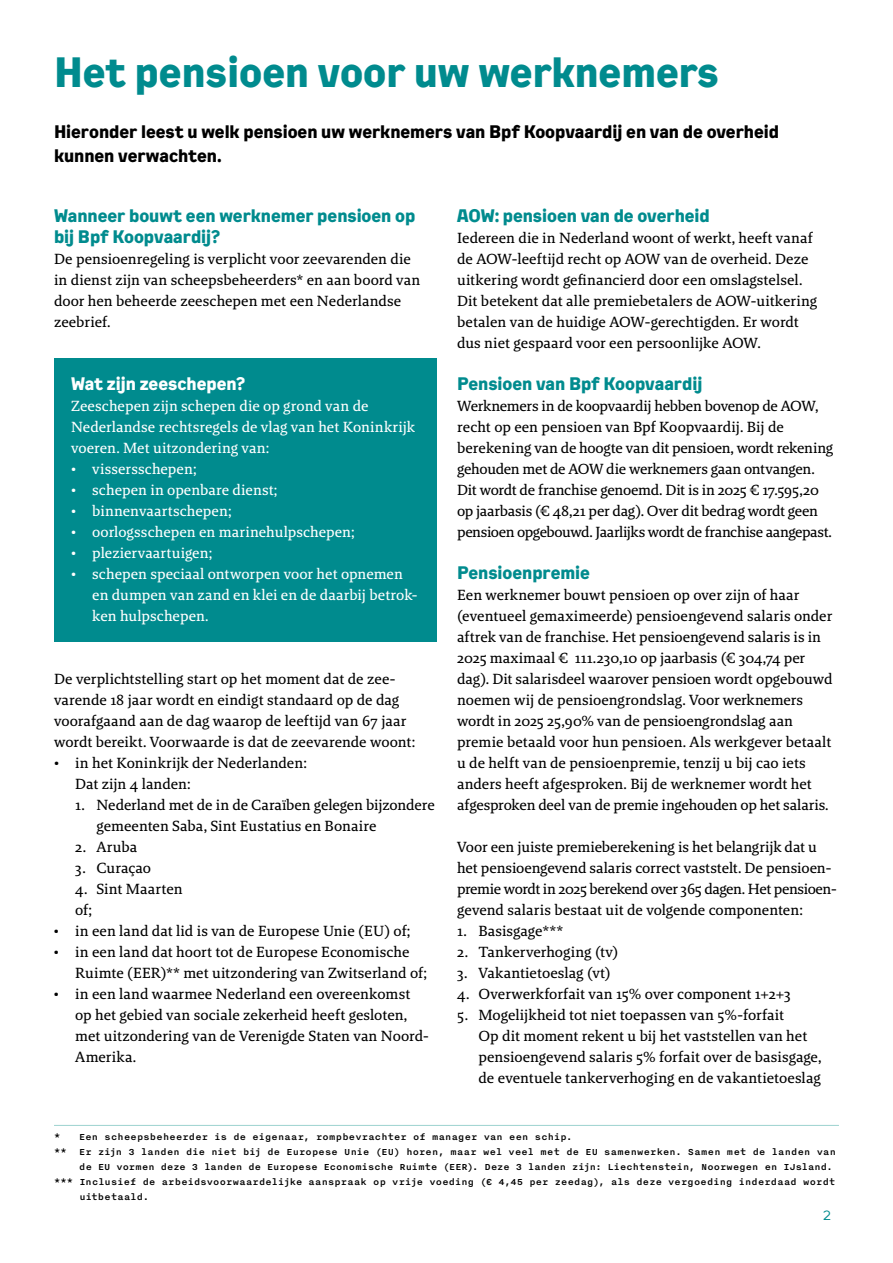
<style>
.page{position:relative;width:893px;height:1263px;background:#fff}
.page>*{position:absolute;margin:0;border:0;box-sizing:border-box;transform-origin:0 0}
.t1{font:700 42px "Kade";color:#008b8e}
.t2{font:700 18px/21px "Kade";color:#008b8e}
.t3{font:700 18px/24px "Kade";color:#000}
.t4{font:700 18px "Kade";letter-spacing:-.005em;color:#fff}
.t5{font:15px/21px "Brando Text";letter-spacing:-.005em;color:#000}
.t6{font:15px/21px "Brando Text";color:#fff}
.t7{font:13.5px "Kade";color:#008b8e}
.t8{font:500 10.5px "Nitti";letter-spacing:.01em;color:#000}
</style>
<div class="page">
<div style="left:54px;top:359px;width:382px;height:283px;background:#008b8e"></div>
<hr style="left:54px;top:1125px;width:785px;height:1px;background:#9dd3cf">
<h1 class="t1" style="left:54px;top:45px;width:667px">Het pensioen voor uw werknemers</h1>
<p class="t3" style="left:54px;top:120px;width:727px">Hieronder leest u welk pensioen uw werknemers van Bpf Koopvaardij en van de overheid kunnen verwachten.</p>
<p class="t2" style="left:54px;top:205px;width:363px">Wanneer bouwt een werknemer pensioen op bij Bpf Koopvaardij?</p>
<p class="t5" style="left:54px;top:248px;width:368px">De pensioenregeling is verplicht voor zeevarenden die in dienst zijn van scheepsbeheerders* en aan boord van door hen beheerde zeeschepen met een Nederlandse zeebrief.</p>
<p class="t4" style="left:71px;top:372px;width:176px">Wat zijn zeeschepen?</p>
<p class="t6" style="left:71px;top:395px;width:346px">Zeeschepen zijn schepen die op grond van de<br>Nederlandse rechtsregels de vlag van het Koninkrijk voeren. Met uitzondering van:</p>
<p class="t6" style="left:71px;top:458px;width:127px">• vissersschepen;</p>
<p class="t6" style="left:71px;top:479px;width:208px">• schepen in openbare dienst;</p>
<p class="t6" style="left:71px;top:500px;width:162px">• binnenvaartschepen;</p>
<p class="t6" style="left:71px;top:521px;width:285px">• oorlogsschepen en marinehulpschepen;</p>
<p class="t6" style="left:71px;top:542px;width:143px">• pleziervaartuigen;</p>
<p class="t6" style="left:92px;top:563px;width:327px;text-indent:-21px">• schepen speciaal ontworpen voor het opnemen en dumpen van zand en klei en de daarbij betrok&shy;ken hulpschepen.</p>
<p class="t5" style="left:54px;top:668px;width:363px">De verplichtstelling start op het moment dat de zee&shy;varende 18 jaar wordt en eindigt standaard op de dag voorafgaand aan de dag waarop de leeftijd van 67 jaar wordt bereikt. Voorwaarde is dat de zeevarende woont:</p>
<p class="t5" style="left:75px;top:752px;width:233px;text-indent:-21px">• in het Koninkrijk der Nederlanden:<br>Dat zijn 4 landen:</p>
<p class="t5" style="left:97px;top:794px;width:340px;text-indent:-21px">1. Nederland met de in de Caraïben gelegen bijzondere gemeenten Saba, Sint Eustatius en Bonaire</p>
<p class="t5" style="left:75px;top:836px;width:64px">2. Aruba</p>
<p class="t5" style="left:75px;top:857px;width:77px">3. Curaçao</p>
<p class="t5" style="left:75px;top:878px;width:109px">4. Sint Maarten of;</p>
<p class="t5" style="left:54px;top:920px;width:358px">• in een land dat lid is van de Europese Unie (EU) of;</p>
<p class="t5" style="left:75px;top:941px;width:353px;text-indent:-21px">• in een land dat hoort tot de Europese Economische<br>Ruimte (EER)** met uitzondering van Zwitserland of;</p>
<p class="t5" style="left:75px;top:983px;width:355px;text-indent:-21px">• in een land waarmee Nederland een overeenkomst op het gebied van sociale zekerheid heeft gesloten, met uitzondering van de Verenigde Staten van Noord-Amerika.</p>
<p class="t2" style="left:457px;top:205px;width:254px">AOW: pensioen van de overheid</p>
<p class="t5" style="left:457px;top:227px;width:362px">Iedereen die in Nederland woont of werkt, heeft vanaf de AOW-leeftijd recht op AOW van de overheid. Deze uitkering wordt gefinancierd door een omslagstelsel.<br>Dit betekent dat alle premiebetalers de AOW-uitkering betalen van de huidige AOW-gerechtigden. Er wordt dus niet gespaard voor een persoonlijke AOW.</p>
<p class="t2" style="left:457px;top:373px;width:247px">Pensioen van Bpf Koopvaardij</p>
<p class="t5" style="left:457px;top:395px;width:378px">Werknemers in de koopvaardij hebben bovenop de AOW, recht op een pensioen van Bpf Koopvaardij. Bij de berekening van de hoogte van dit pensioen, wordt rekening gehouden met de AOW die werknemers gaan ontvangen.<br>Dit wordt de franchise genoemd. Dit is in 2025 € 17.595,20 op jaarbasis (€ 48,21 per dag). Over dit bedrag wordt geen pensioen opgebouwd. Jaarlijks wordt de franchise aangepast.</p>
<p class="t2" style="left:457px;top:562px;width:134px">Pensioenpremie</p>
<p class="t5" style="left:457px;top:584px;width:377px">Een werknemer bouwt pensioen op over zijn of haar (eventueel gemaximeerde) pensioengevend salaris onder aftrek van de franchise. Het pensioengevend salaris is in 2025 maximaal € 111.230,10 op jaarbasis (€ 304,74 per dag). Dit salarisdeel waarover pensioen wordt opgebouwd noemen wij de pensioengrondslag. Voor werknemers wordt in 2025 25,90% van de pensioengrondslag aan premie betaald voor hun pensioen. Als werkgever betaalt u de helft van de pensioenpremie, tenzij u bij cao iets anders heeft afgesproken. Bij de werknemer wordt het afgesproken deel van de premie ingehouden op het salaris.</p>
<p class="t5" style="left:457px;top:836px;width:381px">Voor een juiste premieberekening is het belangrijk dat u het pensioengevend salaris correct vaststelt. De pensioen&shy;premie wordt in 2025 berekend over 365 dagen. Het pensioen&shy;gevend salaris bestaat uit de volgende componenten:</p>
<p class="t5" style="left:457px;top:920px;width:108px">1. Basisgage***</p>
<p class="t5" style="left:457px;top:941px;width:163px">2. Tankerverhoging (tv)</p>
<p class="t5" style="left:457px;top:962px;width:155px">3. Vakantietoeslag (vt)</p>
<p class="t5" style="left:457px;top:983px;width:335px">4. Overwerkforfait van 15% over component 1+2+3</p>
<p class="t5" style="left:478px;top:1004px;width:345px;text-indent:-21px">5. Mogelijkheid tot niet toepassen van 5%-forfait<br>Op dit moment rekent u bij het vaststellen van het pensioengevend salaris 5% forfait over de basisgage, de eventuele tankerverhoging en de vakantietoeslag</p>
<p class="t8" style="left:54px;top:1131px;width:520px">* Een scheepsbeheerder is de eigenaar, rompbevrachter of manager van een schip.</p>
<p class="t8" style="left:54px;top:1146px;width:783px">** Er zijn 3 landen die niet bij de Europese Unie (EU) horen, maar wel veel met de EU samenwerken. Samen met de landen van</p>
<p class="t8" style="left:79px;top:1161px;width:755px">de EU vormen deze 3 landen de Europese Economische Ruimte (EER). Deze 3 landen zijn: Liechtenstein, Noorwegen en IJsland.</p>
<p class="t8" style="left:54px;top:1176px;width:783px">*** Inclusief de arbeidsvoorwaardelijke aanspraak op vrije voeding (€ 4,45 per zeedag), als deze vergoeding inderdaad wordt</p>
<p class="t8" style="left:79px;top:1191px;width:71px">uitbetaald.</p>
<p class="t7" style="left:823px;top:1206px;width:10px">2</p>
</div>
